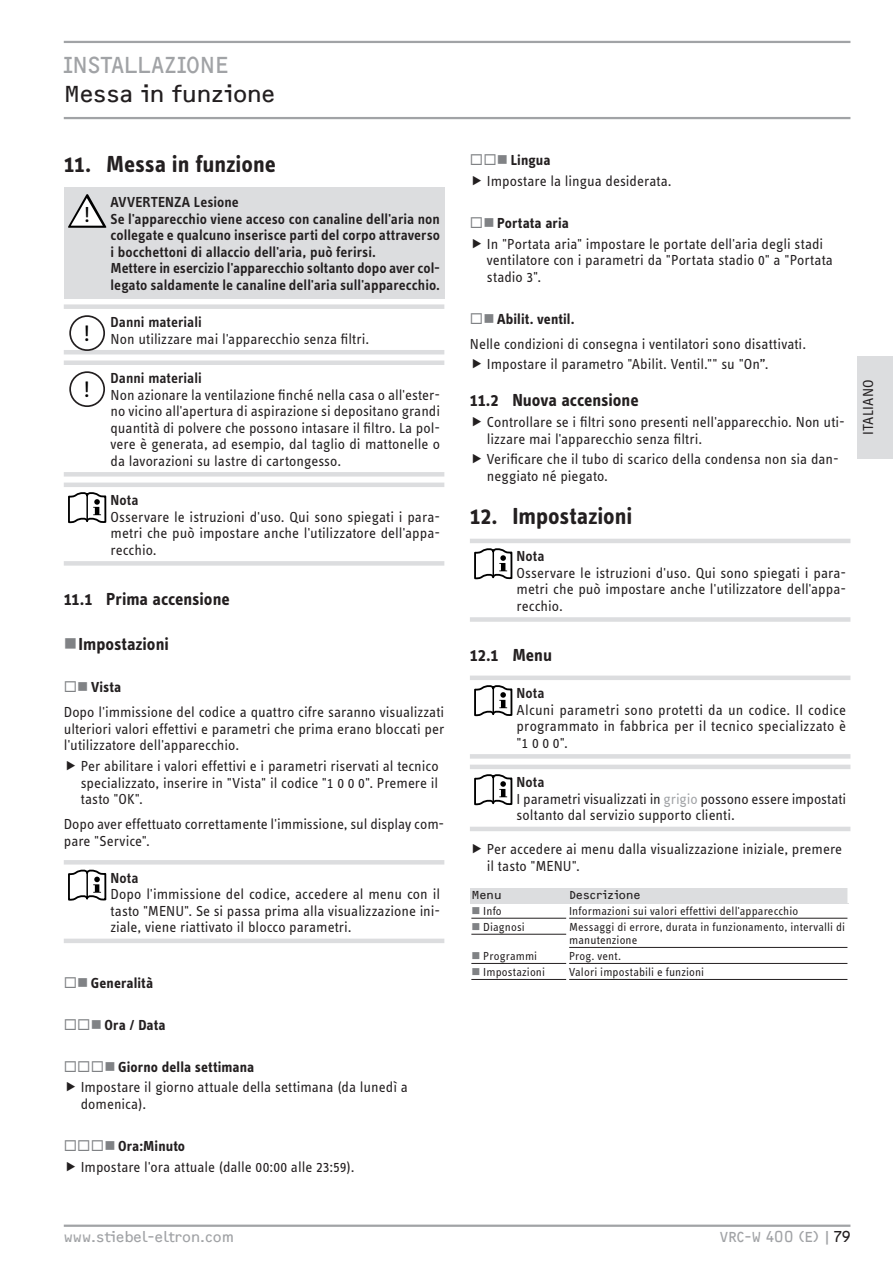
<style>
.page{position:relative;width:893px;height:1263px;background:#fff}
.page>*{position:absolute;margin:0;border:0;box-sizing:border-box;transform-origin:0 0}
.t1{font:700 24px "STE Info Text";letter-spacing:-.005em;color:#231f20}
.t2{font:24px "F2 FOCR Bczyk Com";letter-spacing:-.005em;color:#231f20}
.t3{font:24px "F2 FOCR Bczyk Com";color:#a1a3a6}
.t4{font:23.25px "STE Info Text";color:#000}
.t5{font:22.5px "STE Info Text";color:#000}
.t6{font:700 18px "STE Info Text";letter-spacing:-.005em;color:#231f20}
.t7{font:15px/16.5px "STE Info Text";color:#231f20}
.t8{font:600 15px/16.5px "STE Info Text";letter-spacing:.005em;color:#231f20}
.t9{font:15px "F2 FOCR Bczyk Com";color:#a1a3a6}
.t10{font:700 15px "STE Info Text";letter-spacing:.005em;color:#231f20}
.t11{font:12px/13.2px "STE Info Text";letter-spacing:.01em;color:#231f20}
.t12{font:12px "F2 FOCR Bczyk Com";letter-spacing:.015em;color:#231f20}
.s1{color:#808285}
.s2{font-weight:700}
.s3{font-weight:600}
.s4{color:#a1a3a6}
.s5{color:#231f20}
</style>
<div class="page">
<hr style="left:64px;top:41px;width:786px;height:2px;background:#a1a3a6">
<hr style="left:64px;top:117px;width:786px;height:2px;background:#a1a3a6">
<hr style="left:64px;top:1224px;width:786px;height:3px;background:#a1a3a6">
<div style="left:857px;top:356px;width:36px;height:102px;background:#dcdddf"></div>
<div style="left:64px;top:187px;width:380px;height:111px;background:#dcdddf"></div>
<svg style="left:68px;top:194px;width:38px;height:34px"></svg>
<div style="left:64px;top:304px;width:380px;height:5px;background:#dcdddf"></div>
<hr style="left:64px;top:350px;width:380px;height:4px;background:#dcdddf">
<div style="left:69px;top:315px;width:36px;height:36px;border:2px solid #231f20;border-radius:50%"></div>
<div style="left:64px;top:360px;width:380px;height:5px;background:#dcdddf"></div>
<div style="left:64px;top:472px;width:380px;height:5px;background:#dcdddf"></div>
<div style="left:69px;top:371px;width:36px;height:36px;border:2px solid #231f20;border-radius:50%"></div>
<hr style="left:64px;top:483px;width:380px;height:4px;background:#dcdddf">
<div style="left:64px;top:561px;width:380px;height:5px;background:#dcdddf"></div>
<svg style="left:68px;top:492px;width:38px;height:31px"></svg>
<hr style="left:86px;top:495px;width:2px;height:25px;background:#000">
<hr style="left:64px;top:860px;width:380px;height:4px;background:#dcdddf">
<hr style="left:64px;top:939px;width:380px;height:4px;background:#dcdddf">
<svg style="left:68px;top:869px;width:38px;height:32px"></svg>
<hr style="left:86px;top:873px;width:2px;height:24px;background:#000">
<hr style="left:470px;top:539px;width:380px;height:4px;background:#dcdddf">
<div style="left:470px;top:617px;width:380px;height:5px;background:#dcdddf"></div>
<svg style="left:474px;top:548px;width:38px;height:31px"></svg>
<div style="left:470px;top:675px;width:380px;height:5px;background:#dcdddf"></div>
<div style="left:470px;top:754px;width:380px;height:5px;background:#dcdddf"></div>
<svg style="left:474px;top:685px;width:38px;height:31px"></svg>
<hr style="left:470px;top:765px;width:380px;height:4px;background:#dcdddf">
<hr style="left:470px;top:827px;width:380px;height:4px;background:#dcdddf">
<svg style="left:474px;top:774px;width:38px;height:31px"></svg>
<div style="left:470px;top:888px;width:98px;height:15px;background:#dcdddf"></div>
<div style="left:568px;top:888px;width:281px;height:15px;background:#dcdddf"></div>
<hr style="left:847px;top:888px;width:3px;height:15px;background:#fff">
<hr style="left:471px;top:918px;width:95px;height:1px;background:#231f20">
<hr style="left:569px;top:918px;width:278px;height:1px;background:#231f20">
<hr style="left:471px;top:934px;width:95px;height:1px;background:#231f20">
<hr style="left:569px;top:947px;width:278px;height:1px;background:#231f20">
<hr style="left:471px;top:963px;width:95px;height:1px;background:#231f20">
<hr style="left:569px;top:963px;width:278px;height:1px;background:#231f20">
<hr style="left:471px;top:979px;width:95px;height:1px;background:#231f20">
<hr style="left:569px;top:979px;width:278px;height:1px;background:#231f20">
<h1 class="t3" style="left:64px;top:51px;width:14px">Installa</h1>
<h1 class="t3" style="left:164px;top:51px;width:37px">zione</h1>
<h1 class="t2" style="left:64px;top:80px;width:213px">Messa in funzione</h1>
<h1 class="t1" style="left:64px;top:150px;width:213px">11. Messa in funzione</h1>
<h3 class="t5" style="left:84px;top:202px;width:8px">!</h3>
<p class="t8" style="left:111px;top:194px;width:331px">AVVERTENZA Lesione<br>Se l'apparecchio viene acceso con canaline dell'aria non collegate e qualcuno inserisce parti del corpo attraverso i bocchettoni di allaccio dell'aria, può ferirsi.<br>Mettere in esercizio l'apparecchio soltanto dopo aver col&shy;legato saldamente le canaline dell'aria sull'apparecchio.</p>
<h2 class="t4" style="left:84px;top:320px;width:8px">!</h2>
<p class="t8" style="left:111px;top:314px;width:93px">Danni materiali</p>
<p class="t7" style="left:111px;top:330px;width:260px">Non utilizzare mai l'apparecchio senza filtri.</p>
<p class="t8" style="left:111px;top:370px;width:93px">Danni materiali</p>
<p class="t7" style="left:111px;top:386px;width:331px;text-align:justify">Non azionare la ventilazione finché nella casa o all'ester&shy;no vicino all'apertura di aspirazione si depositano grandi quantità di polvere che possono intasare il filtro. La pol&shy;vere è generata, ad esempio, dal taglio di mattonelle o da lavorazioni su lastre di cartongesso.</p>
<p class="t8" style="left:111px;top:492px;width:29px">Nota</p>
<p class="t7" style="left:111px;top:509px;width:331px;text-align:justify">Osservare le istruzioni d'uso. Qui sono spiegati i para&shy;metri che può impostare anche l'utilizzatore dell'appa&shy;recchio.</p>
<p class="t6" style="left:64px;top:588px;width:167px">11.1 Prima accensione</p>
<p class="t6" style="left:79px;top:634px;width:92px">Impostazioni</p>
<p class="t7" style="left:64px;top:675px;width:382px;line-height:25px;text-indent:14px"><span class="s1">■</span><span class="s2">Vista<br></span>Dopo l'immissione del codice a quattro cifre saranno visualizzati</p>
<p class="t7" style="left:64px;top:720px;width:382px">ulteriori valori effettivi e parametri che prima erano bloccati per l'utilizzatore dell'apparecchio.</p>
<p class="t7" style="left:81px;top:758px;width:359px;text-align:justify">Per abilitare i valori effettivi e i parametri riservati al tecnico specializzato, inserire in "Vista" il codice "1 0 0 0". Premere il tasto "OK".</p>
<p class="t7" style="left:64px;top:816px;width:382px">Dopo aver effettuato correttamente l'immissione, sul display com&shy;pare "Service".</p>
<p class="t8" style="left:111px;top:869px;width:29px">Nota</p>
<p class="t7" style="left:111px;top:886px;width:331px;text-align:justify">Dopo l'immissione del codice, accedere al menu con il tasto "MENU". Se si passa prima alla visualizzazione ini&shy;ziale, viene riattivato il blocco parametri.</p>
<h2 class="t4" style="left:84px;top:376px;width:8px">!</h2>
<p class="t10" style="left:77px;top:974px;width:77px"><span class="s1">■</span> Generalità</p>
<p class="t10" style="left:77px;top:1016px;width:90px"><span class="s1">◻■</span> Ora / Data</p>
<p class="t7" style="left:77px;top:1056px;width:332px;line-height:20.7px"><span class="s1">◻◻■</span> <span class="s2">Giorno della settimana<br></span>Impostare il giorno attuale della settimana (da lunedì a</p>
<p class="t7" style="left:81px;top:1096px;width:67px">domenica).</p>
<p class="t7" style="left:77px;top:1135px;width:279px;line-height:20.7px"><span class="s1">◻◻■</span> <span class="s2">Ora:Minuto<br></span>Impostare l'ora attuale (dalle 00:00 alle 23:59).</p>
<p class="t7" style="left:483px;top:150px;width:190px;line-height:20.7px"><span class="s1">◻■</span> <span class="s2">Lingua<br></span>Impostare la lingua desiderata.</p>
<p class="t7" style="left:483px;top:212px;width:341px;line-height:20.7px"><span class="s1">■</span> <span class="s2">Portata aria<br></span>In "Portata aria" impostare le portate dell'aria degli stadi</p>
<p class="t7" style="left:487px;top:252px;width:348px">ventilatore con i parametri da "Portata stadio 0" a "Portata stadio 3".</p>
<p class="t7" style="left:470px;top:306px;width:338px;line-height:25px;text-indent:14px"><span class="s1">■</span> <span class="s2">Abilit. ventil.<br></span>Nelle condizioni di consegna i ventilatori sono disattivati.</p>
<p class="t7" style="left:487px;top:356px;width:283px">Impostare il parametro "Abilit. Ventil."" su "On”.</p>
<p class="t6" style="left:470px;top:390px;width:170px">11.2 Nuova accensione</p>
<p class="t7" style="left:487px;top:414px;width:359px">Controllare se i filtri sono presenti nell'apparecchio. Non uti&shy;lizzare mai l'apparecchio senza filtri.</p>
<p class="t7" style="left:487px;top:451px;width:353px">Verificare che il tubo di scarico della condensa non sia dan&shy;neggiato né piegato.</p>
<h1 class="t1" style="left:470px;top:502px;width:164px">12. Impostazioni</h1>
<p class="t8" style="left:517px;top:548px;width:29px">Nota</p>
<p class="t7" style="left:517px;top:565px;width:331px;text-align:justify">Osservare le istruzioni d'uso. Qui sono spiegati i para&shy;metri che può impostare anche l'utilizzatore dell'appa&shy;recchio.</p>
<p class="t6" style="left:470px;top:644px;width:84px">12.1 Menu</p>
<p class="t8" style="left:517px;top:685px;width:29px">Nota</p>
<p class="t7" style="left:517px;top:701px;width:331px;text-align:justify">Alcuni parametri sono protetti da un codice. Il codice programmato in fabbrica per il tecnico specializzato è "1 0 0 0".</p>
<p class="t7" style="left:517px;top:774px;width:331px"><span class="s3">Nota<br></span>I parametri visualizzati in <span class="s4">grigio</span> possono essere impostati soltanto dal servizio supporto clienti.</p>
<p class="t7" style="left:487px;top:841px;width:357px">Per accedere ai menu dalla visualizzazione iniziale, premere il tasto "MENU".</p>
<p class="t12" style="left:471px;top:888px;width:32px">Menu</p>
<p class="t12" style="left:569px;top:888px;width:73px">Descrizione</p>
<p class="t11" style="left:483px;top:904px;width:20px">Info</p>
<p class="t11" style="left:569px;top:904px;width:231px">Informazioni sui valori effettivi dell'apparecchio</p>
<p class="t11" style="left:483px;top:920px;width:43px">Diagnosi</p>
<p class="t11" style="left:569px;top:920px;width:278px">Messaggi di errore, durata in funzionamento, intervalli di manutenzione</p>
<p class="t11" style="left:483px;top:949px;width:55px">Programmi</p>
<p class="t11" style="left:569px;top:949px;width:53px">Prog. vent.</p>
<p class="t11" style="left:483px;top:965px;width:63px">Impostazioni</p>
<p class="t11" style="left:569px;top:965px;width:137px">Valori impostabili e funzioni</p>
<p class="t7" style="left:860px;top:435px;width:57px;rotate:-90deg">ITALIANO</p>
<p class="t9" style="left:64px;top:1228px;width:172px">www.stiebel-eltron.com</p>
<p class="t9" style="left:720px;top:1228px;width:132px">VRC-W 400 (E) |<span class="s5">79</span></p>
</div>
